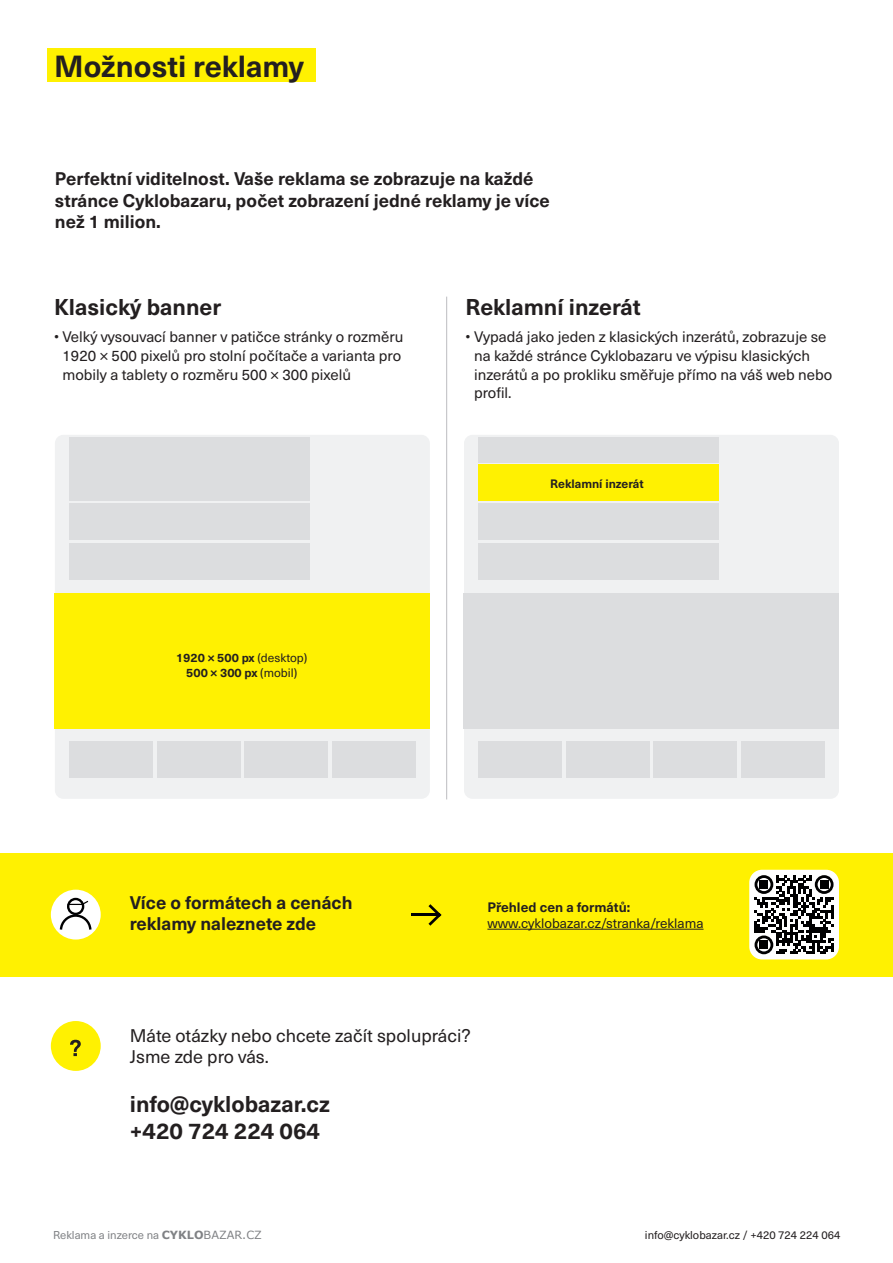
<style>
.page{position:relative;width:893px;height:1263px;background:#fff}
.page>*{position:absolute;margin:0;border:0;box-sizing:border-box;transform-origin:0 0}
.t1{font:700 30px "Neue Haas Unica W1 G";color:#231f20}
.t2{font:700 22.5px/27px "Neue Haas Unica W1 G";color:#231f20}
.t3{font:700 18px/21.6px "Neue Haas Unica W1 G";color:#231f20}
.t4{font:18px/21.6px "Neue Haas Unica W1 G";color:#231f20}
.t5{font:15px/18.8px "Neue Haas Unica W1 G";color:#231f20}
.t6{font:13.5px "Neue Haas Unica W1 G";color:#231f20}
.t7{font:700 13.5px "Neue Haas Unica W1 G";color:#231f20}
.t8{font:700 12px/15px "Neue Haas Unica W1 G";color:#231f20;text-align:center}
.t9{font:11.25px "Neue Haas Unica W1 G";color:#231f20}
.t10{font:11.25px "Neue Haas Unica W1 G";color:#808285}
.s1{font-weight:400}
.s2{font-family:"Verdana";font-weight:700}
.s3{font-family:"Verdana"}
</style>
<div class="page">
<div style="left:51px;top:1021px;width:50px;height:50px;background:#fff101;border-radius:50%"></div>
<div style="left:48px;top:48px;width:268px;height:34px;background:#fff101"></div>
<svg style="left:70px;top:1040px;width:11px;height:16px"></svg>
<div style="left:0;top:853px;width:893px;height:123px;background:#fff101"></div>
<div style="left:51px;top:890px;width:50px;height:49px;background:#fff;border-radius:50%"></div>
<hr style="left:487px;top:929px;width:216px;height:1px;background:#231f20">
<div style="left:749px;top:870px;width:90px;height:89px;background:#fff;border-radius:13px"></div>
<div style="left:67px;top:898px;width:17px;height:17px;border:2px solid #000001;border-radius:50%"></div>
<svg style="left:67px;top:900px;width:22px;height:6px"></svg>
<svg style="left:59px;top:914px;width:33px;height:16px"></svg>
<hr style="left:411px;top:913px;width:28px;height:3px;background:#000001">
<svg style="left:428px;top:904px;width:13px;height:22px"></svg>
<hr style="left:446px;top:297px;width:1px;height:502px;background:#bcbdc0">
<svg style="left:754px;top:875px;width:80px;height:79px"></svg>
<div style="left:820px;top:880px;width:8px;height:9px;background:#000001"></div>
<div style="left:55px;top:435px;width:375px;height:364px;background:#f0f1f2;border-radius:9px"></div>
<div style="left:70px;top:741px;width:83px;height:37px;background:#dcdddf"></div>
<div style="left:245px;top:741px;width:83px;height:37px;background:#dcdddf"></div>
<div style="left:157px;top:741px;width:83px;height:37px;background:#dcdddf"></div>
<div style="left:70px;top:503px;width:240px;height:37px;background:#dcdddf"></div>
<div style="left:70px;top:464px;width:240px;height:37px;background:#dcdddf"></div>
<div style="left:70px;top:543px;width:240px;height:36px;background:#dcdddf"></div>
<div style="left:332px;top:741px;width:83px;height:37px;background:#dcdddf"></div>
<div style="left:54px;top:593px;width:376px;height:136px;background:#fff101"></div>
<div style="left:464px;top:435px;width:375px;height:364px;background:#f0f1f2;border-radius:9px"></div>
<div style="left:479px;top:741px;width:83px;height:37px;background:#dcdddf"></div>
<div style="left:654px;top:741px;width:83px;height:37px;background:#dcdddf"></div>
<div style="left:566px;top:741px;width:83px;height:37px;background:#dcdddf"></div>
<div style="left:479px;top:503px;width:240px;height:37px;background:#dcdddf"></div>
<div style="left:479px;top:464px;width:240px;height:37px;background:#fff101"></div>
<div style="left:479px;top:543px;width:240px;height:36px;background:#dcdddf"></div>
<div style="left:741px;top:741px;width:83px;height:37px;background:#dcdddf"></div>
<div style="left:463px;top:593px;width:376px;height:136px;background:#dcdddf"></div>
<div style="left:70px;top:437px;width:240px;height:26px;background:#dcdddf"></div>
<div style="left:479px;top:437px;width:240px;height:26px;background:#dcdddf"></div>
<h1 class="t1" style="left:54px;top:43px;width:251px">Možnosti reklamy</h1>
<p class="t3" style="left:55px;top:167px;width:496px">Perfektní viditelnost. Vaše reklama se zobrazuje na každé stránce Cyklobazaru, počet zobrazení jedné reklamy je více než 1 milion.</p>
<h2 class="t2" style="left:54px;top:292px;width:169px">Klasický banner</h2>
<p class="t5" style="left:63px;top:327px;width:342px;text-indent:-9px">• Velký vysouvací banner v patičce stránky o rozměru<br>1920 × 500 pixelů pro stolní počítače a varianta pro mobily a tablety o rozměru 500 × 300 pixelů</p>
<h2 class="t2" style="left:466px;top:292px;width:177px">Reklamní inzerát</h2>
<p class="t5" style="left:474px;top:327px;width:360px;text-indent:-9px">• Vypadá jako jeden z klasických inzerátů, zobrazuje se na každé stránce Cyklobazaru ve výpisu klasických inzerátů a po prokliku směřuje přímo na váš web nebo profil.</p>
<p class="t8" style="left:550px;top:475px;width:95px">Reklamní inzerát</p>
<p class="t8" style="left:176px;top:650px;width:133px">1920 × 500 px <span class="s1">(desktop)<br></span>500 × 300 px <span class="s1">(mobil)</span></p>
<p class="t3" style="left:130px;top:891px;width:224px;line-height:21px">Více o formátech a cenách reklamy naleznete zde</p>
<p class="t7" style="left:487px;top:896px;width:144px">Přehled cen a formátů:</p>
<p class="t6" style="left:487px;top:913px;width:218px">www.cyklobazar.cz/stranka/reklama</p>
<p class="t4" style="left:130px;top:1024px;width:342px">Máte otázky nebo chcete začít spolupráci?<br>Jsme zde pro vás.</p>
<h2 class="t2" style="left:130px;top:1089px;width:202px">info@cyklobazar.cz +420 724 224 064</h2>
<p class="t10" style="left:53px;top:1226px;width:210px">Reklama a inzerce na <span class="s2">CYKLO</span><span class="s3">BAZAR.CZ</span></p>
<p class="t9" style="left:645px;top:1226px;width:197px">info@cyklobazar.cz / +420 724 224 064</p>
</div>
